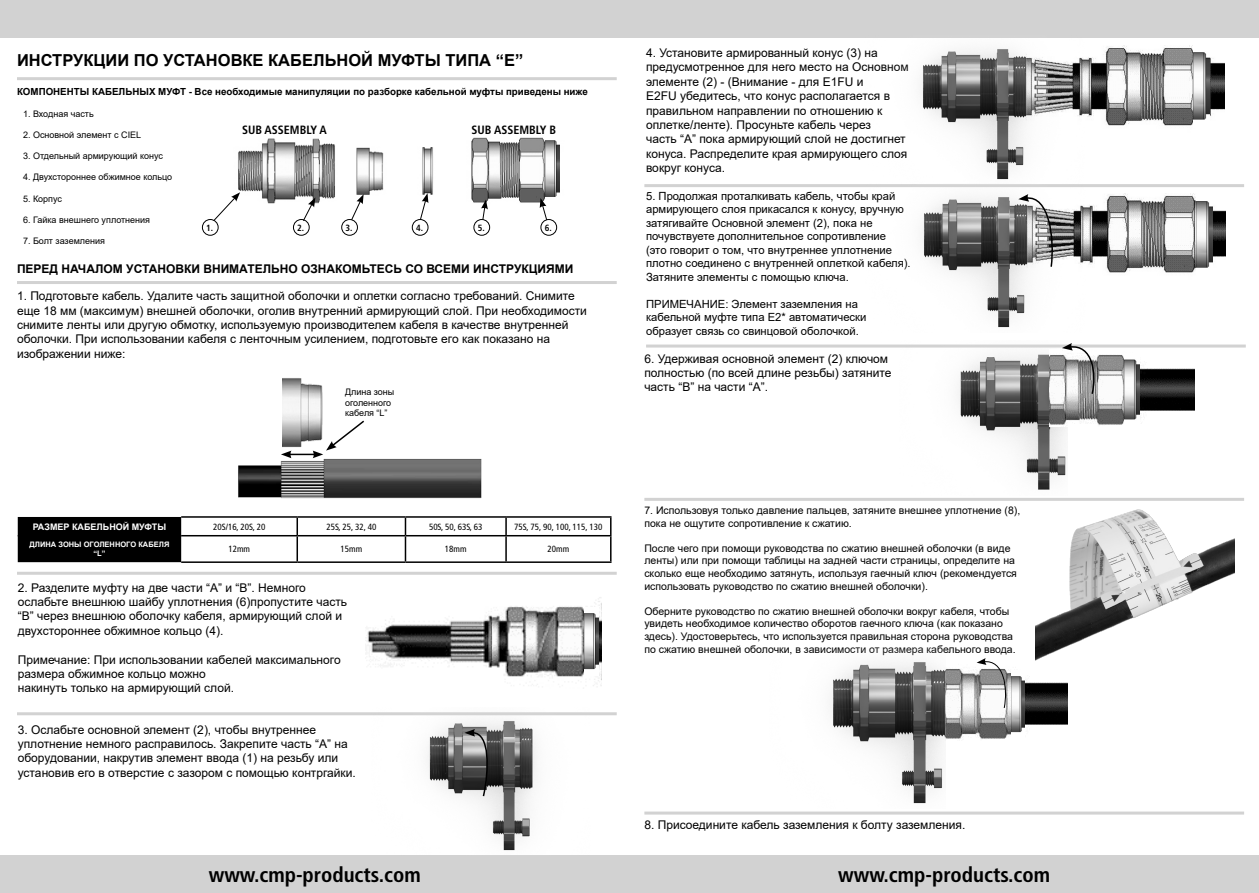
<style>
.page{position:relative;width:1259px;height:893px;background:#fff}
.page>*{position:absolute;margin:0;border:0;box-sizing:border-box;transform-origin:0 0}
.t1{font:700 condensed 21px "Frutiger LT Std";color:#000}
.t2{font:700 16.5px "Arial";color:#000}
.t3{font:12px/14.4px "Arial";color:#000}
.t4{font:700 12px "Arial";color:#000}
.t5{font:700 condensed 12px "Frutiger LT Std";color:#000}
.t6{font:11.25px/13.5px "Arial";color:#000}
.t7{font:10.5px/12.6px "Arial";color:#000}
.t8{font:700 9.75px "Arial";color:#000}
.t9{font:9px "Arial";color:#000}
.t10{font:condensed 9px "Frutiger LT Std";color:#000}
.t11{font:700 9px "Arial";color:#fff}
.t12{font:700 condensed 9px "Frutiger LT Std";color:#000}
.t13{font:700 7.5px/9px "Arial";color:#fff;text-align:center}
</style>
<div class="page">
<div style="left:0;top:0;width:1259px;height:37px;background:#d2d2d2"></div>
<div style="left:0;top:856px;width:1259px;height:37px;background:#d2d2d2"></div>
<hr style="left:17px;top:77px;width:600px;height:3px;background:#d2d2d2">
<hr style="left:17px;top:281px;width:600px;height:3px;background:#d2d2d2">
<img style="left:238px;top:458px;width:244px;height:41px">
<img style="left:282px;top:378px;width:40px;height:41px">
<svg style="left:281px;top:419px;width:83px;height:39px"></svg>
<hr style="left:17px;top:572px;width:600px;height:3px;background:#d2d2d2">
<div style="left:18px;top:517px;width:163px;height:45px;background:#000"></div>
<hr style="left:181px;top:516px;width:116px;height:2px;background:#000">
<hr style="left:297px;top:516px;width:108px;height:2px;background:#000">
<svg style="left:296px;top:518px;width:2px;height:17px"></svg>
<hr style="left:405px;top:516px;width:101px;height:2px;background:#000">
<hr style="left:506px;top:516px;width:105px;height:2px;background:#000">
<svg style="left:505px;top:518px;width:2px;height:17px"></svg>
<hr style="left:18px;top:535px;width:163px;height:1px;background:#000">
<hr style="left:181px;top:535px;width:116px;height:1px;background:#000">
<hr style="left:297px;top:535px;width:108px;height:1px;background:#000">
<hr style="left:296px;top:536px;width:2px;height:25px;background:#000">
<hr style="left:405px;top:535px;width:101px;height:1px;background:#000">
<svg style="left:405px;top:518px;width:1px;height:43px"></svg>
<hr style="left:506px;top:535px;width:105px;height:1px;background:#000">
<hr style="left:505px;top:536px;width:2px;height:25px;background:#000">
<svg style="left:610px;top:518px;width:1px;height:43px"></svg>
<hr style="left:181px;top:561px;width:116px;height:2px;background:#000">
<hr style="left:297px;top:561px;width:108px;height:2px;background:#000">
<hr style="left:405px;top:561px;width:101px;height:2px;background:#000">
<hr style="left:506px;top:561px;width:105px;height:2px;background:#000">
<img style="left:367px;top:597px;width:234px;height:89px">
<hr style="left:17px;top:712px;width:600px;height:3px;background:#d2d2d2">
<img style="left:371px;top:712px;width:219px;height:144px">
<img style="left:1084px;top:46px;width:140px;height:80px">
<hr style="left:644px;top:184px;width:600px;height:3px;background:#d2d2d2">
<svg style="left:464px;top:729px;width:26px;height:69px;background:#737373"></svg>
<hr style="left:646px;top:345px;width:599px;height:3px;background:#d2d2d2">
<hr style="left:644px;top:498px;width:600px;height:3px;background:#d2d2d2">
<img style="left:238px;top:137px;width:322px;height:67px">
<div style="left:202px;top:219px;width:16px;height:17px;border:1px solid #000;border-radius:50%"></div>
<svg style="left:213px;top:192px;width:27px;height:30px"></svg>
<div style="left:293px;top:219px;width:16px;height:17px;border:1px solid #000;border-radius:50%"></div>
<svg style="left:302px;top:197px;width:13px;height:25px"></svg>
<div style="left:341px;top:219px;width:17px;height:17px;border:1px solid #000;border-radius:50%"></div>
<svg style="left:351px;top:194px;width:13px;height:27px"></svg>
<div style="left:412px;top:219px;width:16px;height:17px;border:1px solid #000;border-radius:50%"></div>
<svg style="left:419px;top:193px;width:9px;height:28px"></svg>
<div style="left:473px;top:219px;width:17px;height:17px;border:1px solid #000;border-radius:50%"></div>
<svg style="left:481px;top:200px;width:7px;height:20px"></svg>
<div style="left:540px;top:219px;width:17px;height:17px;border:1px solid #000;border-radius:50%"></div>
<svg style="left:540px;top:198px;width:7px;height:23px"></svg>
<img style="left:1035px;top:509px;width:199px;height:151px">
<img style="left:945px;top:669px;width:122px;height:71px">
<img style="left:976px;top:669px;width:81px;height:71px">
<svg style="left:976px;top:658px;width:32px;height:51px"></svg>
<img style="left:545px;top:137px;width:14px;height:66px">
<img style="left:585px;top:608px;width:13px;height:68px">
<img style="left:864px;top:37px;width:220px;height:143px">
<img style="left:1085px;top:194px;width:140px;height:79px">
<img style="left:922px;top:197px;width:163px;height:131px">
<svg style="left:1018px;top:194px;width:36px;height:74px"></svg>
<img style="left:899px;top:344px;width:168px;height:146px">
<img style="left:1049px;top:350px;width:145px;height:76px">
<svg style="left:1062px;top:343px;width:35px;height:53px"></svg>
<img style="left:831px;top:662px;width:114px;height:142px">
<hr style="left:644px;top:812px;width:600px;height:3px;background:#d2d2d2">
<img style="left:1011px;top:670px;width:13px;height:68px">
<img style="left:1125px;top:353px;width:14px;height:73px">
<img style="left:1196px;top:194px;width:16px;height:79px">
<img style="left:1193px;top:46px;width:16px;height:80px">
<p class="t2" style="left:17px;top:49px;width:508px">ИНСТРУКЦИИ ПО УСТАНОВКЕ КАБЕЛЬНОЙ МУФТЫ ТИПА “E”</p>
<p class="t8" style="left:17px;top:84px;width:572px">КОМПОНЕНТЫ КАБЕЛЬНЫХ МУФТ - Все необходимые манипуляции по разборке кабельной муфты приведены ниже</p>
<p class="t9" style="left:23px;top:107px;width:72px">1. Входная часть</p>
<p class="t9" style="left:23px;top:128px;width:120px">2. Основной элемент с CIEL</p>
<p class="t9" style="left:23px;top:150px;width:141px">3. Отдельный армирующий конус</p>
<p class="t9" style="left:23px;top:171px;width:151px">4. Двухстороннее обжимное кольцо</p>
<p class="t9" style="left:23px;top:192px;width:41px">5. Корпус</p>
<p class="t9" style="left:23px;top:213px;width:129px">6. Гайка внешнего уплотнения</p>
<p class="t9" style="left:23px;top:235px;width:83px">7. Болт заземления</p>
<p class="t4" style="left:17px;top:261px;width:558px">ПЕРЕД НАЧАЛОМ УСТАНОВКИ ВНИМАТЕЛЬНО ОЗНАКОМЬТЕСЬ СО ВСЕМИ ИНСТРУКЦИЯМИ</p>
<p class="t3" style="left:17px;top:289px;width:571px">1. Подготовьте кабель. Удалите часть защитной оболочки и оплетки согласно требований. Снимите еще 18 мм (максимум) внешней оболочки, оголив внутренний армирующий слой. При необходимости снимите ленты или другую обмотку, используемую производителем кабеля в качестве внутренней оболочки. При использовании кабеля с ленточным усилением, подготовьте его как показано на изображении ниже:</p>
<p class="t5" style="left:242px;top:122px;width:86px">SUB ASSEMBLY A</p>
<p class="t5" style="left:471px;top:122px;width:86px">SUB ASSEMBLY B</p>
<p class="t12" style="left:206px;top:222px;width:9px">1.</p>
<p class="t12" style="left:297px;top:222px;width:9px">2.</p>
<p class="t12" style="left:345px;top:222px;width:9px">3.</p>
<p class="t12" style="left:416px;top:222px;width:9px">4.</p>
<p class="t12" style="left:478px;top:222px;width:9px">5.</p>
<p class="t12" style="left:545px;top:222px;width:9px">6.</p>
<p class="t9" style="left:345px;top:385px;width:51px">Длина зоны</p>
<p class="t9" style="left:345px;top:396px;width:48px">оголенного</p>
<p class="t9" style="left:345px;top:407px;width:44px">кабеля “L”</p>
<p class="t11" style="left:33px;top:520px;width:135px">РАЗМЕР КАБЕЛЬНОЙ МУФТЫ</p>
<p class="t10" style="left:213px;top:521px;width:54px">20S/16, 20S, 20</p>
<p class="t10" style="left:326px;top:521px;width:52px">25S, 25, 32, 40</p>
<p class="t10" style="left:429px;top:521px;width:55px">50S, 50, 63S, 63</p>
<p class="t10" style="left:514px;top:521px;width:90px">75S, 75, 90, 100, 115, 130</p>
<p class="t13" style="left:30px;top:540px;width:141px">ДЛИНА ЗОНЫ ОГОЛЕННОГО КАБЕЛЯ “L”</p>
<p class="t10" style="left:228px;top:544px;width:23px">12mm</p>
<p class="t10" style="left:340px;top:544px;width:23px">15mm</p>
<p class="t10" style="left:445px;top:544px;width:23px">18mm</p>
<p class="t10" style="left:547px;top:544px;width:23px">20mm</p>
<p class="t3" style="left:18px;top:580px;width:331px">2. Разделите муфту на две части “А” и “В”. Немного ослабьте внешнюю шайбу уплотнения (6)пропустите часть “B” через внешнюю оболочку кабеля, армирующий слой и двухстороннее обжимное кольцо (4).</p>
<p class="t3" style="left:18px;top:652px;width:324px">Примечание: При использовании кабелей максимального размера обжимное кольцо можно</p>
<p class="t3" style="left:18px;top:681px;width:218px">накинуть только на армирующий слой.</p>
<p class="t3" style="left:18px;top:722px;width:340px">3. Ослабьте основной элемент (2), чтобы внутреннее уплотнение немного расправилось. Закрепите часть “A” на оборудовании, накрутив элемент ввода (1) на резьбу или установив его в отверстие с зазором с помощью контргайки.</p>
<p class="t3" style="left:646px;top:45px;width:264px">4. Установите армированный конус (3) на предусмотренное для него место на Основном элементе (2) - (Внимание - для E1FU и<br>E2FU убедитесь, что конус располагается в правильном направлении по отношению к оплетке/ленте). Просуньте кабель через</p>
<p class="t3" style="left:646px;top:132px;width:263px">часть “A” пока армирующий слой не достигнет конуса. Распределите края армирующего слоя вокруг конуса.</p>
<p class="t6" style="left:646px;top:189px;width:266px">5. Продолжая проталкивать кабель, чтобы край армирующего слоя прикасался к конусу, вручную затягивайте Основной элемент (2), пока не почувствуете дополнительное сопротивление<br>(это говорит о том, что внутреннее уплотнение плотно соединено с внутренней оплеткой кабеля).<br>Затяните элементы с помощью ключа.</p>
<p class="t6" style="left:646px;top:297px;width:222px">ПРИМЕЧАНИЕ: Элемент заземления на кабельной муфте типа E2* автоматически образует связь со свинцовой оболочкой.</p>
<p class="t3" style="left:644px;top:351px;width:249px">6. Удерживая основной элемент (2) ключом полностью (по всей длине резьбы) затяните</p>
<p class="t3" style="left:644px;top:380px;width:125px">часть “B” на части “A”.</p>
<p class="t7" style="left:644px;top:504px;width:377px">7. Использовуя только давление пальцев, затяните внешнее уплотнение (8), пока не ощутите сопротивление к сжатию.</p>
<p class="t7" style="left:644px;top:542px;width:374px">После чего при помощи руководства по сжатию внешней оболочки (в виде ленты) или при помощи таблицы на задней части страницы, определите на сколько еще необходимо затянуть, используя гаечный ключ (рекомендуется использовать руководство по сжатию внешней оболочки).</p>
<p class="t7" style="left:644px;top:605px;width:373px">Оберните руководство по сжатию внешней оболочки вокруг кабеля, чтобы увидеть необходимое количество оборотов гаечного ключа (как показано здесь). Удостоверьтесь, что используется правильная сторона руководства по сжатию внешней оболочки, в зависимости от размера кабельного ввода.</p>
<p class="t3" style="left:644px;top:818px;width:322px">8. Присоедините кабель заземления к болту заземления.</p>
<h1 class="t1" style="left:209px;top:862px;width:213px">www.cmp-products.com</h1>
<h1 class="t1" style="left:838px;top:862px;width:213px">www.cmp-products.com</h1>
</div>
